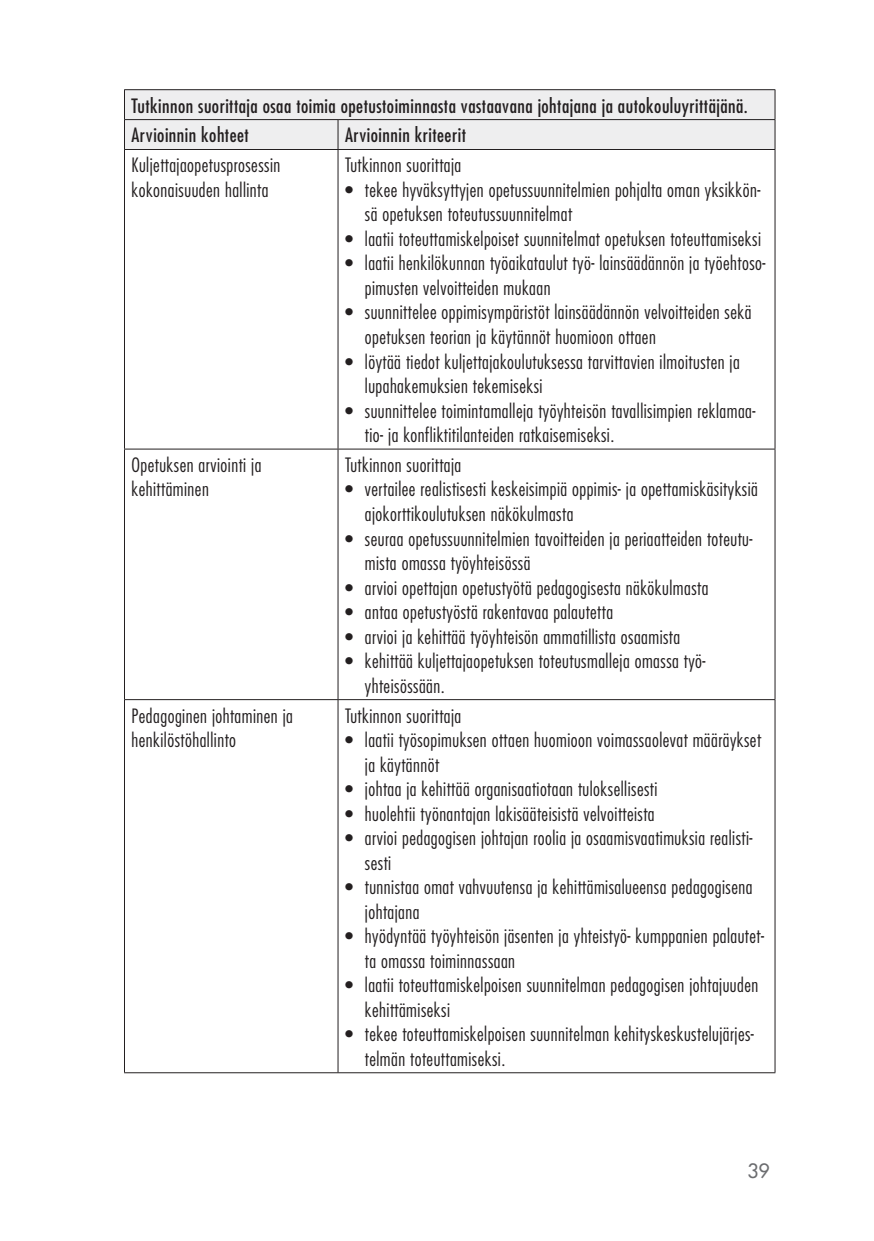
<style>
.page{position:relative;width:874px;height:1241px;background:#fff}
.page>*{position:absolute;margin:0;border:0;box-sizing:border-box;transform-origin:0 0}
.t1{font:300 condensed 19.25px/24.5px "Futura Std";letter-spacing:.025em;color:#231f20}
.t2{font:condensed 19.25px/29.9px "Futura Std";letter-spacing:.025em;color:#231f20}
.t3{font:500 19.25px "Futura Std";color:#6c6d70}
</style>
<div class="page">
<hr style="left:124px;top:89px;width:214px;height:1px;background:#231f20">
<hr style="left:338px;top:89px;width:437px;height:1px;background:#231f20">
<div style="left:124px;top:90px;width:651px;height:59px;background:#eeeeef"></div>
<hr style="left:124px;top:149px;width:214px;height:1px;background:#231f20">
<hr style="left:124px;top:150px;width:1px;height:298px;background:#231f20">
<hr style="left:338px;top:149px;width:437px;height:1px;background:#231f20">
<hr style="left:337px;top:150px;width:1px;height:298px;background:#231f20">
<hr style="left:774px;top:150px;width:1px;height:298px;background:#231f20">
<hr style="left:124px;top:448px;width:214px;height:1px;background:#231f20">
<hr style="left:124px;top:449px;width:1px;height:250px;background:#231f20">
<hr style="left:338px;top:448px;width:437px;height:1px;background:#231f20">
<hr style="left:337px;top:449px;width:1px;height:250px;background:#231f20">
<hr style="left:774px;top:449px;width:1px;height:250px;background:#231f20">
<hr style="left:124px;top:699px;width:214px;height:1px;background:#231f20">
<hr style="left:124px;top:700px;width:1px;height:372px;background:#231f20">
<hr style="left:338px;top:699px;width:437px;height:1px;background:#231f20">
<hr style="left:337px;top:700px;width:1px;height:372px;background:#231f20">
<hr style="left:774px;top:700px;width:1px;height:372px;background:#231f20">
<hr style="left:124px;top:1072px;width:651px;height:1px;background:#231f20">
<p class="t2" style="left:131px;top:91px;width:617px">Tutkinnon suorittaja osaa toimia opetustoiminnasta vastaavana johtajana ja autokouluyrittäjänä.<br>Arvioinnin kohteet</p>
<p class="t2" style="left:345px;top:121px;width:122px">Arvioinnin kriteerit</p>
<p class="t1" style="left:131px;top:154px;width:150px">Kuljettajaopetusprosessin kokonaisuuden hallinta</p>
<p class="t1" style="left:345px;top:154px;width:118px">Tutkinnon suorittaja</p>
<p class="t1" style="left:365px;top:179px;width:397px;text-indent:-20px">• tekee hyväksyttyjen opetussuunnitelmien pohjalta oman yksikkön&shy;sä opetuksen toteutussuunnitelmat</p>
<p class="t1" style="left:345px;top:228px;width:417px">• laatii toteuttamiskelpoiset suunnitelmat opetuksen toteuttamiseksi</p>
<p class="t1" style="left:365px;top:252px;width:402px;text-indent:-20px">• laatii henkilökunnan työaikataulut työ- lainsäädännön ja työehtoso&shy;pimusten velvoitteiden mukaan</p>
<p class="t1" style="left:365px;top:301px;width:388px;text-indent:-20px">• suunnittelee oppimisympäristöt lainsäädännön velvoitteiden sekä opetuksen teorian ja käytännöt huomioon ottaen</p>
<p class="t1" style="left:365px;top:350px;width:376px;text-indent:-20px">• löytää tiedot kuljettajakoulutuksessa tarvittavien ilmoitusten ja lupahakemuksien tekemiseksi</p>
<p class="t1" style="left:365px;top:399px;width:392px;text-indent:-20px">• suunnittelee toimintamalleja työyhteisön tavallisimpien reklamaa&shy;tio- ja konfliktitilanteiden ratkaisemiseksi.</p>
<p class="t1" style="left:131px;top:454px;width:131px">Opetuksen arviointi ja kehittäminen</p>
<p class="t1" style="left:345px;top:454px;width:118px">Tutkinnon suorittaja</p>
<p class="t1" style="left:365px;top:478px;width:394px;text-indent:-20px">• vertailee realistisesti keskeisimpiä oppimis- ja opettamiskäsityksiä ajokorttikoulutuksen näkökulmasta</p>
<p class="t1" style="left:365px;top:527px;width:389px;text-indent:-20px">• seuraa opetussuunnitelmien tavoitteiden ja periaatteiden toteutu&shy;mista omassa työyhteisössä</p>
<p class="t1" style="left:345px;top:576px;width:365px">• arvioi opettajan opetustyötä pedagogisesta näkökulmasta</p>
<p class="t1" style="left:345px;top:601px;width:269px">• antaa opetustyöstä rakentavaa palautetta</p>
<p class="t1" style="left:345px;top:625px;width:336px">• arvioi ja kehittää työyhteisön ammatillista osaamista</p>
<p class="t1" style="left:365px;top:650px;width:342px;text-indent:-20px">• kehittää kuljettajaopetuksen toteutusmalleja omassa työ&shy;yhteisössään.</p>
<p class="t1" style="left:131px;top:704px;width:163px">Pedagoginen johtaminen ja henkilöstöhallinto</p>
<p class="t1" style="left:345px;top:704px;width:118px">Tutkinnon suorittaja</p>
<p class="t1" style="left:365px;top:729px;width:397px;text-indent:-20px">• laatii työsopimuksen ottaen huomioon voimassaolevat määräykset ja käytännöt</p>
<p class="t1" style="left:345px;top:778px;width:314px">• johtaa ja kehittää organisaatiotaan tuloksellisesti</p>
<p class="t1" style="left:345px;top:802px;width:311px">• huolehtii työnantajan lakisääteisistä velvoitteista</p>
<p class="t1" style="left:365px;top:827px;width:389px;text-indent:-20px">• arvioi pedagogisen johtajan roolia ja osaamisvaatimuksia realisti&shy;sesti</p>
<p class="t1" style="left:365px;top:876px;width:389px;text-indent:-20px">• tunnistaa omat vahvuutensa ja kehittämisalueensa pedagogisena johtajana</p>
<p class="t1" style="left:365px;top:925px;width:400px;text-indent:-20px">• hyödyntää työyhteisön jäsenten ja yhteistyö- kumppanien palautet&shy;ta omassa toiminnassaan</p>
<p class="t1" style="left:365px;top:974px;width:395px;text-indent:-20px">• laatii toteuttamiskelpoisen suunnitelman pedagogisen johtajuuden kehittämiseksi</p>
<p class="t1" style="left:365px;top:1023px;width:390px;text-indent:-20px">• tekee toteuttamiskelpoisen suunnitelman kehityskeskustelujärjes&shy;telmän toteuttamiseksi.</p>
<p class="t3" style="left:747px;top:1160px;width:24px">39</p>
</div>
